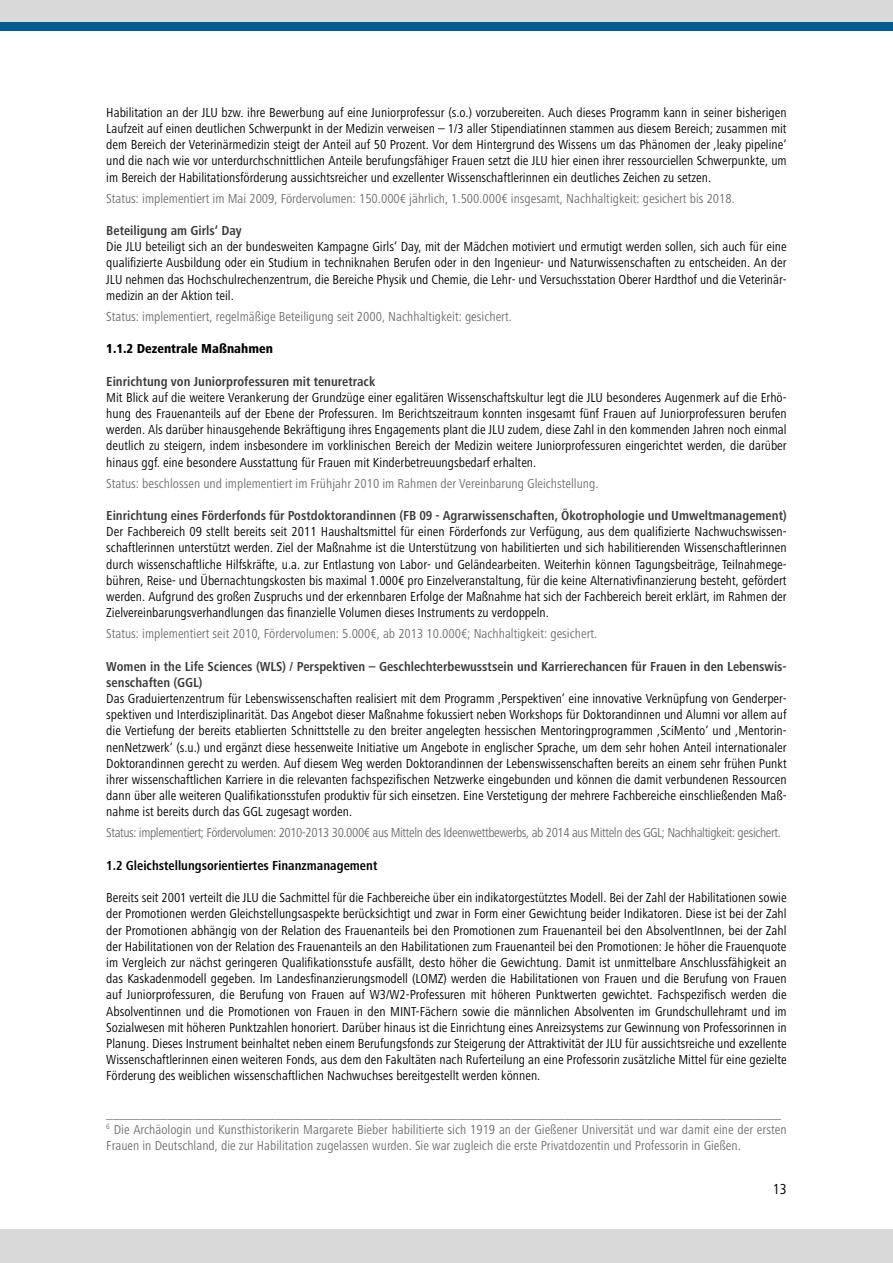
<style>
.page{position:relative;width:893px;height:1263px;background:#fff}
.page>*{position:absolute;margin:0;border:0;box-sizing:border-box;transform-origin:0 0}
.t1{font:condensed 15px "Frutiger Next LT";color:#000}
.Default{font:condensed 13.5px/16.2px "Frutiger Next LT";color:#000;text-align:justify}
.t2{font:condensed 13.5px/16.2px "Frutiger Next LT";color:#000;text-align:justify}
.Default-2{font:condensed 13.5px/16.2px "Frutiger Next LT";color:#6f6f6e}
.Default-3{font:condensed 13.5px "Frutiger Next LT";color:#6f6f6e}
.Default-4{font:700 condensed 13.5px/16.2px "Frutiger Next LT";color:#3b3b3a}
.Default-5{font:condensed 13.5px "Frutiger Next LT";letter-spacing:-.03em;color:#6f6f6e}
.Default-6{font:700 condensed 13.5px "Frutiger Next LT";color:#3b3b3a}
.Default-7{font:700 condensed 13.5px "Frutiger Next LT";color:#000}
.Default-8{font:800 condensed 13.5px "Frutiger Next LT";color:#000}
</style>
<div class="page">
<div style="left:0;top:9px;width:893px;height:21px;background:#005d8d"></div>
<div style="left:0;top:0;width:893px;height:22px;background:#d9d9da"></div>
<div style="left:0;top:1230px;width:893px;height:33px;background:#d9d9da"></div>
<p class="t2" style="left:106px;top:104px;width:682px">Habilitation an der JLU bzw. ihre Bewerbung auf eine Juniorprofessur (s.o.) vorzubereiten. Auch dieses Programm kann in seiner bisherigen Laufzeit auf einen deutlichen Schwerpunkt in der Medizin verweisen – 1/3 aller Stipendiatinnen stammen aus diesem Bereich; zusammen mit dem Bereich der Veterinärmedizin steigt der Anteil auf 50 Prozent. Vor dem Hintergrund des Wissens um das Phänomen der ‚leaky pipeline‘ und die nach wie vor unterdurchschnittlichen Anteile berufungsfähiger Frauen setzt die JLU hier einen ihrer ressourciellen Schwerpunkte, um im Bereich der Habilitationsförderung aussichtsreicher und exzellenter Wissenschaftlerinnen ein deutliches Zeichen zu setzen.</p>
<p class="Default-3" style="left:106px;top:191px;width:630px">Status: implementiert im Mai 2009, Fördervolumen: 150.000€ jährlich, 1.500.000€ insgesamt, Nachhaltigkeit: gesichert bis 2018.</p>
<p class="Default-6" style="left:106px;top:223px;width:137px">Beteiligung am Girls‘ Day</p>
<p class="t2" style="left:106px;top:239px;width:682px">Die JLU beteiligt sich an der bundesweiten Kampagne Girls‘ Day, mit der Mädchen motiviert und ermutigt werden sollen, sich auch für eine qualifizierte Ausbildung oder ein Studium in techniknahen Berufen oder in den Ingenieur- und Naturwissenschaften zu entscheiden. An der JLU nehmen das Hochschulrechenzentrum, die Bereiche Physik und Chemie, die Lehr- und Versuchsstation Oberer Hardthof und die Veterinär&shy;medizin an der Aktion teil.</p>
<p class="Default-3" style="left:106px;top:309px;width:407px">Status: implementiert, regelmäßige Beteiligung seit 2000, Nachhaltigkeit: gesichert.</p>
<p class="Default-8" style="left:106px;top:341px;width:168px">1.1.2 Dezentrale Maßnahmen</p>
<p class="Default-6" style="left:106px;top:374px;width:270px">Einrichtung von Juniorprofessuren mit tenuretrack</p>
<p class="Default" style="left:106px;top:389px;width:682px">Mit Blick auf die weitere Verankerung der Grundzüge einer egalitären Wissenschaftskultur legt die JLU besonderes Augenmerk auf die Erhö&shy;hung des Frauenanteils auf der Ebene der Professuren. Im Berichtszeitraum konnten insgesamt fünf Frauen auf Juniorprofessuren berufen werden. Als darüber hinausgehende Bekräftigung ihres Engagements plant die JLU zudem, diese Zahl in den kommenden Jahren noch einmal deutlich zu steigern, indem insbesondere im vorklinischen Bereich der Medizin weitere Juniorprofessuren eingerichtet werden, die darüber hinaus ggf. eine besondere Ausstattung für Frauen mit Kinderbetreuungsbedarf erhalten.</p>
<p class="Default-2" style="left:106px;top:475px;width:494px">Status: beschlossen und implementiert im Frühjahr 2010 im Rahmen der Vereinbarung Gleichstellung.</p>
<p class="Default-4" style="left:106px;top:507px;width:682px">Einrichtung eines Förderfonds für Postdoktorandinnen (FB 09 - Agrarwissenschaften, Ökotrophologie und Umweltmanagement)</p>
<p class="Default" style="left:106px;top:524px;width:682px">Der Fachbereich 09 stellt bereits seit 2011 Haushaltsmittel für einen Förderfonds zur Verfügung, aus dem qualifizierte Nachwuchswissen&shy;schaftlerinnen unterstützt werden. Ziel der Maßnahme ist die Unterstützung von habilitierten und sich habilitierenden Wissenschaftlerinnen durch wissenschaftliche Hilfskräfte, u.a. zur Entlastung von Labor- und Geländearbeiten. Weiterhin können Tagungsbeiträge, Teilnahmege&shy;bühren, Reise- und Übernachtungskosten bis maximal 1.000€ pro Einzelveranstaltung, für die keine Alternativfinanzierung besteht, gefördert werden. Aufgrund des großen Zuspruchs und der erkennbaren Erfolge der Maßnahme hat sich der Fachbereich bereit erklärt, im Rahmen der Zielvereinbarungsverhandlungen das finanzielle Volumen dieses Instruments zu verdoppeln.</p>
<p class="Default-2" style="left:106px;top:626px;width:492px">Status: implementiert seit 2010, Fördervolumen: 5.000€, ab 2013 10.000€; Nachhaltigkeit: gesichert.</p>
<p class="Default-4" style="left:106px;top:658px;width:682px">Women in the Life Sciences (WLS) / Perspektiven – Geschlechterbewusstsein und Karrierechancen für Frauen in den Lebenswis&shy;senschaften (GGL)</p>
<p class="Default" style="left:106px;top:690px;width:682px">Das Graduiertenzentrum für Lebenswissenschaften realisiert mit dem Programm ‚Perspektiven‘ eine innovative Verknüpfung von Genderper&shy;spektiven und Interdisziplinarität. Das Angebot dieser Maßnahme fokussiert neben Workshops für Doktorandinnen und Alumni vor allem auf die Vertiefung der bereits etablierten Schnittstelle zu den breiter angelegten hessischen Mentoringprogrammen ‚SciMento‘ und ‚Mentorin&shy;nenNetzwerk‘ (s.u.) und ergänzt diese hessenweite Initiative um Angebote in englischer Sprache, um dem sehr hohen Anteil internationaler Doktorandinnen gerecht zu werden. Auf diesem Weg werden Doktorandinnen der Lebenswissenschaften bereits an einem sehr frühen Punkt ihrer wissenschaftlichen Karriere in die relevanten fachspezifischen Netzwerke eingebunden und können die damit verbundenen Ressourcen dann über alle weiteren Qualifikationsstufen produktiv für sich einsetzen. Eine Verstetigung der mehrere Fachbereiche einschließenden Maß&shy;nahme ist bereits durch das GGL zugesagt worden.</p>
<p class="Default-5" style="left:106px;top:825px;width:676px">Status: implementiert; Fördervolumen: 2010-2013 30.000€ aus Mitteln des Ideenwettbewerbs, ab 2014 aus Mitteln des GGL; Nachhaltigkeit: gesichert.</p>
<p class="Default-7" style="left:106px;top:858px;width:273px">1.2 Gleichstellungsorientiertes Finanzmanagement</p>
<p class="Default" style="left:106px;top:890px;width:682px">Bereits seit 2001 verteilt die JLU die Sachmittel für die Fachbereiche über ein indikatorgestütztes Modell. Bei der Zahl der Habilitationen sowie der Promotionen werden Gleichstellungsaspekte berücksichtigt und zwar in Form einer Gewichtung beider Indikatoren. Diese ist bei der Zahl der Promotionen abhängig von der Relation des Frauenanteils bei den Promotionen zum Frauenanteil bei den AbsolventInnen, bei der Zahl der Habilitationen von der Relation des Frauenanteils an den Habilitationen zum Frauenanteil bei den Promotionen: Je höher die Frauenquote im Vergleich zur nächst geringeren Qualifikationsstufe ausfällt, desto höher die Gewichtung. Damit ist unmittelbare Anschlussfähigkeit an das Kaskadenmodell gegeben. Im Landesfinanzierungsmodell (LOMZ) werden die Habilitationen von Frauen und die Berufung von Frauen auf Juniorprofessuren, die Berufung von Frauen auf W3/W2-Professuren mit höheren Punktwerten gewichtet. Fachspezifisch werden die Absolventinnen und die Promotionen von Frauen in den MINT-Fächern sowie die männlichen Absolventen im Grundschullehramt und im Sozialwesen mit höheren Punktzahlen honoriert. Darüber hinaus ist die Einrichtung eines Anreizsystems zur Gewinnung von Professorinnen in Planung. Dieses Instrument beinhaltet neben einem Berufungsfonds zur Steigerung der Attraktivität der JLU für aussichtsreiche und exzellente Wissenschaftlerinnen einen weiteren Fonds, aus dem den Fakultäten nach Ruferteilung an eine Professorin zusätzliche Mittel für eine gezielte Förderung des weiblichen wissenschaftlichen Nachwuchses bereitgestellt werden können.</p>
<p class="Default-3" style="left:106px;top:1106px;width:676px">____________________________________________________________________________________________________</p>
<p class="Default-2" style="left:106px;top:1121px;width:682px"><sup>6</sup> Die Archäologin und Kunsthistorikerin Margarete Bieber habilitierte sich 1919 an der Gießener Universität und war damit eine der ersten<br>Frauen in Deutschland, die zur Habilitation zugelassen wurden. Sie war zugleich die erste Privatdozentin und Professorin in Gießen.</p>
<p class="t1" style="left:773px;top:1180px;width:15px">13</p>
</div>
